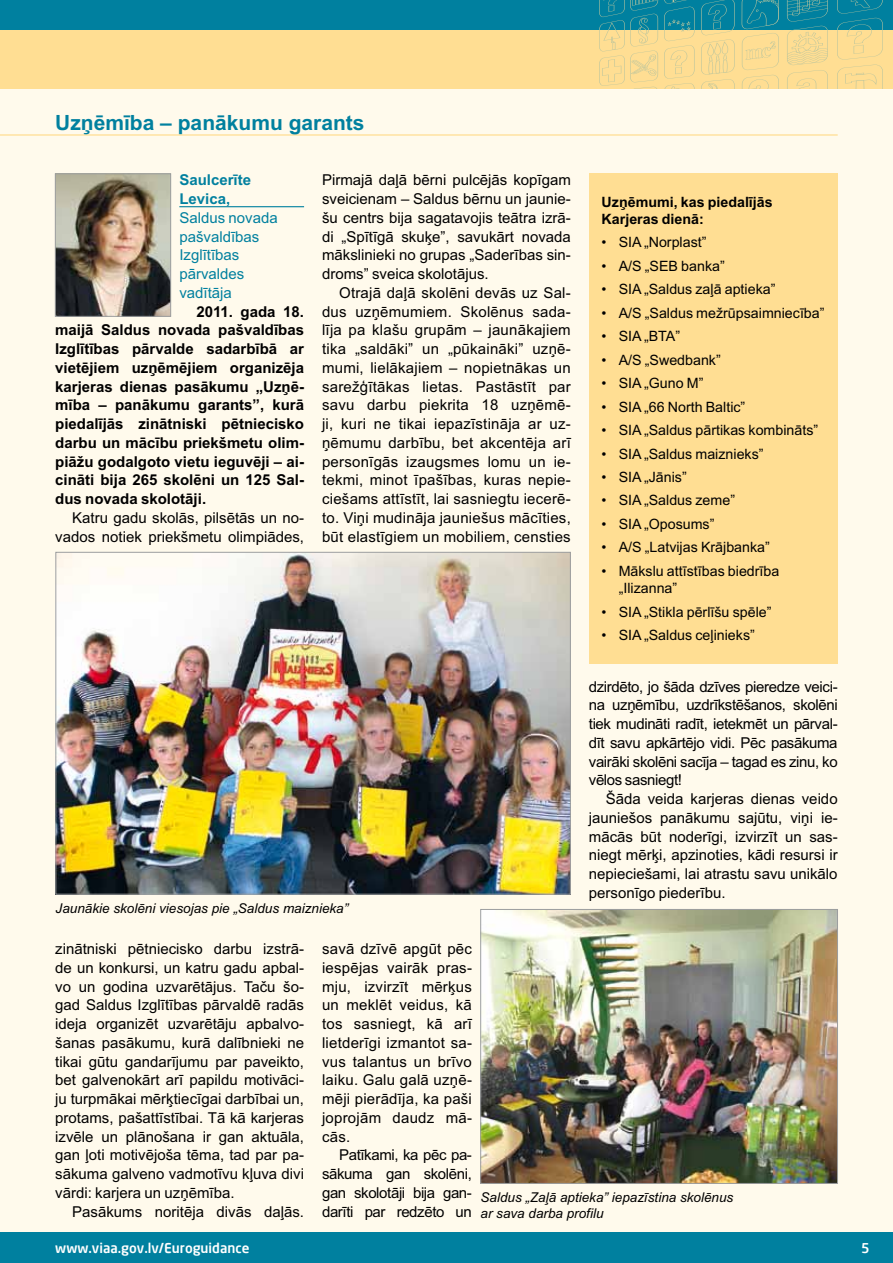
<style>
.page{position:relative;width:893px;height:1263px;background:#fffaec}
.page>*{position:absolute;margin:0;border:0;box-sizing:border-box;transform-origin:0 0}
.t1{font:700 21px "Arial";color:#00809f}
.t2{font:15px/18.8px "Arial";color:#000;text-align:justify}
.t3{font:700 15px/18.8px "Arial";color:#000;text-align:justify}
.t4{font:15px/18.8px "Arial";color:#00809f}
.t5{font:700 15px/18.8px "Arial";color:#00809f}
.t6{font:14.25px/17.1px "Arial";color:#000}
.t7{font:700 14.25px/17.1px "Arial";color:#000}
.t8{font:italic 13.5px/16.2px "Arial";color:#000}
.t9{font:500 13.5px "Neo Sans";color:#fff}
</style>
<div class="page">
<div style="left:0;top:30px;width:893px;height:59px;background:#ffde93"></div>
<div style="left:0;top:0;width:893px;height:30px;background:#00809f"></div>
<svg style="left:701px;top:0;width:33px;height:89px"></svg>
<svg style="left:787px;top:0;width:41px;height:89px"></svg>
<svg style="left:837px;top:0;width:46px;height:89px"></svg>
<svg style="left:664px;top:0;width:31px;height:89px"></svg>
<svg style="left:742px;top:0;width:37px;height:89px"></svg>
<svg style="left:599px;top:0;width:59px;height:89px"></svg>
<div style="left:0;top:1233px;width:893px;height:30px;background:#00809f"></div>
<hr style="left:179px;top:206px;width:125px;height:1px;background:#00809f">
<hr style="left:0;top:134px;width:838px;height:2px;background:#ffde93">
<img style="left:57px;top:176px;width:112px;height:138px">
<div style="left:55px;top:174px;width:116px;height:142px;border:1px solid #9c9e9f"></div>
<img style="left:58px;top:554px;width:511px;height:338px">
<img style="left:482px;top:911px;width:354px;height:270px">
<div style="left:480px;top:909px;width:358px;height:274px;border:1px solid #9c9e9f"></div>
<div style="left:589px;top:173px;width:249px;height:490px;background:#ffde93"></div>
<h1 class="t1" style="left:55px;top:111px;width:311px">Uzņēmība – panākumu garants</h1>
<p class="t5" style="left:179px;top:171px;width:73px">Saulcerīte<br>Levica,</p>
<p class="t4" style="left:179px;top:208px;width:100px">Saldus novada pašvaldības<br>Izglītības pārvaldes vadītāja</p>
<p class="t3" style="left:55px;top:302px;width:250px;text-indent:141px">2011. gada 18. maijā Saldus novada pašvaldības Izglītības pārvalde sadarbībā ar vietējiem uzņēmējiem organizēja karjeras dienas pasākumu „Uzņē&shy;mība – panākumu garants”, kurā piedalījās zinātniski pētniecisko darbu un mācību priekšmetu olim&shy;piāžu godalgoto vietu ieguvēji – ai&shy;cināti bija 265 skolēni un 125 Sal&shy;dus novada skolotāji.</p>
<p class="t2" style="left:55px;top:508px;width:250px;text-align:right">Katru gadu skolās, pilsētās un no&shy;vados notiek priekšmetu olimpiādes,</p>
<p class="t2" style="left:322px;top:171px;width:250px">Pirmajā daļā bērni pulcējās kopīgam sveicienam – Saldus bērnu un jaunie&shy;šu centrs bija sagatavojis teātra izrā&shy;di „Spītīgā skuķe”, savukārt novada mākslinieki no grupas „Saderības sin&shy;droms” sveica skolotājus.</p>
<p class="t2" style="left:322px;top:283px;width:250px;text-indent:17px">Otrajā daļā skolēni devās uz Sal&shy;dus uzņēmumiem. Skolēnus sada&shy;līja pa klašu grupām – jaunākajiem tika „saldāki” un „pūkaināki” uzņē&shy;mumi, lielākajiem – nopietnākas un sarežģītākas lietas. Pastāstīt par savu darbu piekrita 18 uzņēmē&shy;ji, kuri ne tikai iepazīstināja ar uz&shy;ņēmumu darbību, bet akcentēja arī personīgās izaugsmes lomu un ie&shy;tekmi, minot īpašības, kuras nepie&shy;ciešams attīstīt, lai sasniegtu iecerē&shy;to. Viņi mudināja jauniešus mācīties, būt elastīgiem un mobiliem, censties</p>
<p class="t8" style="left:56px;top:900px;width:294px">Jaunākie skolēni viesojas pie „Saldus maiznieka”</p>
<p class="t7" style="left:602px;top:193px;width:173px">Uzņēmumi, kas piedalījās<br>Karjeras dienā:</p>
<p class="t6" style="left:602px;top:234px;width:106px">• SIA „Norplast”</p>
<p class="t6" style="left:602px;top:257px;width:125px">• A/S „SEB banka”</p>
<p class="t6" style="left:602px;top:281px;width:175px">• SIA „Saldus zaļā aptieka”</p>
<p class="t6" style="left:602px;top:304px;width:224px">• A/S „Saldus mežrūpsaimniecība”</p>
<p class="t6" style="left:602px;top:328px;width:80px">• SIA „BTA”</p>
<p class="t6" style="left:602px;top:351px;width:121px">• A/S „Swedbank”</p>
<p class="t6" style="left:602px;top:375px;width:103px">• SIA „Guno M”</p>
<p class="t6" style="left:602px;top:398px;width:145px">• SIA „66 North Baltic”</p>
<p class="t6" style="left:602px;top:421px;width:218px">• SIA „Saldus pārtikas kombināts”</p>
<p class="t6" style="left:602px;top:445px;width:163px">• SIA „Saldus maiznieks”</p>
<p class="t6" style="left:602px;top:468px;width:87px">• SIA „Jānis”</p>
<p class="t6" style="left:602px;top:492px;width:135px">• SIA „Saldus zeme”</p>
<p class="t6" style="left:602px;top:515px;width:114px">• SIA „Oposums”</p>
<p class="t6" style="left:602px;top:539px;width:170px">• A/S „Latvijas Krājbanka”</p>
<p class="t6" style="left:619px;top:562px;width:162px;text-indent:-17px">• Mākslu attīstības biedrība „Ilizanna”</p>
<p class="t6" style="left:602px;top:603px;width:171px">• SIA „Stikla pērlīšu spēle”</p>
<p class="t6" style="left:602px;top:626px;width:155px">• SIA „Saldus ceļinieks”</p>
<p class="t2" style="left:589px;top:677px;width:250px">dzirdēto, jo šāda dzīves pieredze veici&shy;na uzņēmību, uzdrīkstēšanos, skolēni tiek mudināti radīt, ietekmēt un pārval&shy;dīt savu apkārtējo vidi. Pēc pasākuma vairāki skolēni sacīja – tagad es zinu, ko vēlos sasniegt!</p>
<p class="t2" style="left:589px;top:789px;width:250px;text-indent:17px">Šāda veida karjeras dienas veido jauniešos panākumu sajūtu, viņi ie&shy;mācās būt noderīgi, izvirzīt un sas&shy;niegt mērķi, apzinoties, kādi resursi ir nepieciešami, lai atrastu savu unikālo personīgo piederību.</p>
<p class="t2" style="left:55px;top:939px;width:250px">zinātniski pētniecisko darbu izstrā&shy;de un konkursi, un katru gadu apbal&shy;vo un godina uzvarētājus. Taču šo&shy;gad Saldus Izglītības pārvaldē radās ideja organizēt uzvarētāju apbalvo&shy;šanas pasākumu, kurā dalībnieki ne tikai gūtu gandarījumu par paveikto, bet galvenokārt arī papildu motivāci&shy;ju turpmākai mērķtiecīgai darbībai un, protams, pašattīstībai. Tā kā karjeras izvēle un plānošana ir gan aktuāla, gan ļoti motivējoša tēma, tad par pa&shy;sākuma galveno vadmotīvu kļuva divi vārdi: karjera un uzņēmība.</p>
<p class="t2" style="left:72px;top:1202px;width:233px">Pasākums noritēja divās daļās.</p>
<p class="t2" style="left:322px;top:939px;width:151px">savā dzīvē apgūt pēc iespējas vairāk pras&shy;mju, izvirzīt mērķus un meklēt veidus, kā tos sasniegt, kā arī lietderīgi izmantot sa&shy;vus talantus un brīvo laiku. Galu galā uzņē&shy;mēji pierādīja, ka paši joprojām daudz mā&shy;cās.</p>
<p class="t2" style="left:322px;top:1146px;width:151px;text-indent:17px">Patīkami, ka pēc pa&shy;sākuma gan skolēni, gan skolotāji bija gan&shy;darīti par redzēto un</p>
<p class="t8" style="left:480px;top:1189px;width:254px">Saldus „Zaļā aptieka” iepazīstina skolēnus ar sava darba profilu</p>
<p class="t9" style="left:55px;top:1239px;width:196px">www.viaa.gov.lv/Euroguidance</p>
<p class="t9" style="left:861px;top:1239px;width:10px">5</p>
</div>
